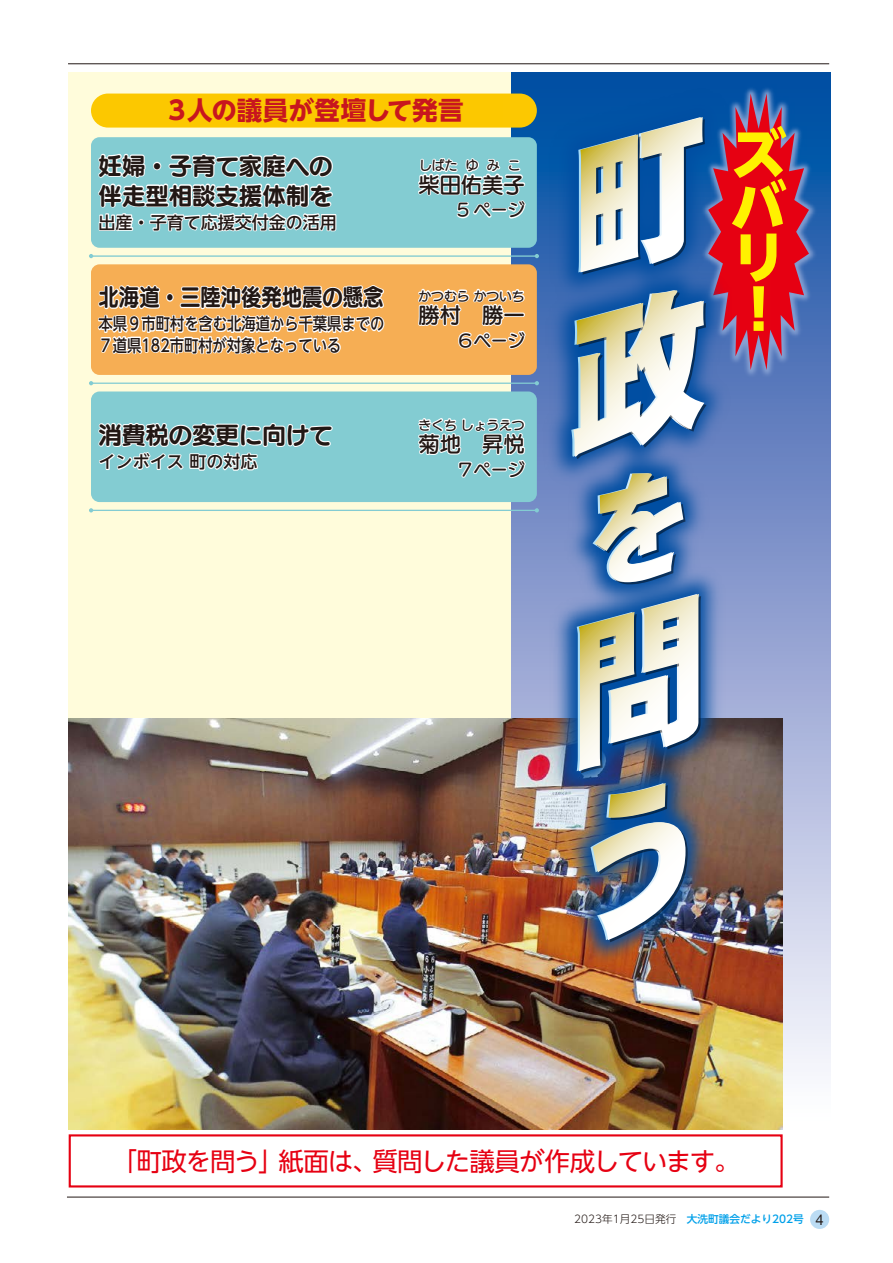
<style>
.page{position:relative;width:893px;height:1263px;background:#fff}
.page>*{position:absolute;margin:0;border:0;box-sizing:border-box;transform-origin:0 0}
.t1{font:800 55.35px/52.1px "UD Shin Go NT Pro";color:#fff100;text-align:center}
.t2{font:25.5px "UD Shin Go NT Pro";letter-spacing:-.045em;color:#e60012}
.t3{font:700 25.5px "UD Shin Go NT Pro";letter-spacing:-.005em;color:#c8161e}
.t4{font:23.4px/29.7px "UD Marugo Large Pro B";color:#221815}
.t5{font:23.4px "UD Marugo Large Pro B";color:#221815;scale:.87 1}
.t6{font:21.3px "UD Marugo Large Pro DB";color:#221815}
.t7{font:500 16.95px/21.3px "UD Shin Go NT Pro";color:#221815;scale:.84 1}
.t8{font:500 16.95px "UD Shin Go NT Pro";color:#221815}
.t9{font:16.95px "UD Marugo Large Pro DB";color:#221815}
.t10{font:14.85px "Helvetica Neue";color:#221815}
.t11{font:12.75px "UD Marugo Large Pro DB";color:#221815}
.t12{font:500 10.65px "UD Shin Go NT Pro";color:#00a0e9}
.s1{font-weight:300;color:#221815}
</style>
<div class="page">
<hr style="left:68px;top:64px;width:761px;height:1px;background:#221815">
<hr style="left:67px;top:1197px;width:762px;height:1px;background:#221815">
<div style="left:68px;top:72px;width:443px;height:657px;background:#fffcdb"></div>
<svg style="left:771px;top:427px;width:59px;height:698px;background:#b1bcde"></svg>
<div style="left:91px;top:94px;width:446px;height:34px;background:#fcc800;border-radius:17px"></div>
<div style="left:69px;top:1134px;width:714px;height:53px;border:2px solid #e60012"></div>
<img style="left:771px;top:72px;width:60px;height:355px">
<hr style="left:91px;top:255px;width:446px;height:2px;background:#83ccd2">
<svg style="left:89px;top:254px;width:4px;height:4px"></svg>
<hr style="left:91px;top:383px;width:446px;height:1px;background:#83ccd2">
<svg style="left:89px;top:381px;width:4px;height:4px"></svg>
<hr style="left:91px;top:510px;width:446px;height:1px;background:#83ccd2">
<svg style="left:89px;top:508px;width:4px;height:4px"></svg>
<div style="left:91px;top:391px;width:446px;height:111px;background:#83ccd2;border-radius:9px"></div>
<div style="left:91px;top:264px;width:446px;height:111px;background:#f6ae54;border-radius:9px"></div>
<div style="left:91px;top:137px;width:446px;height:111px;background:#83ccd2;border-radius:9px"></div>
<img style="left:68px;top:719px;width:714px;height:410px">
<img style="left:503px;top:72px;width:268px;height:966px">
<svg style="left:571px;top:94px;width:238px;height:365px;background:#86779a"></svg>
<svg style="left:592px;top:473px;width:93px;height:112px"></svg>
<img style="left:577px;top:594px;width:124px;height:179px">
<img style="left:590px;top:783px;width:98px;height:159px">
<svg style="left:98px;top:153px;width:239px;height:79px"></svg>
<svg style="left:416px;top:141px;width:111px;height:114px"></svg>
<svg style="left:418px;top:265px;width:109px;height:85px"></svg>
<svg style="left:97px;top:285px;width:288px;height:70px"></svg>
<svg style="left:98px;top:423px;width:235px;height:48px"></svg>
<svg style="left:416px;top:417px;width:111px;height:97px"></svg>
<div style="left:810px;top:1210px;width:19px;height:19px;background:#bbdcf4;border-radius:50%"></div>
<h2 class="t3" style="left:164px;top:90px;width:301px">３人の議員が登壇して発言</h2>
<h3 class="t4" style="left:99px;top:149px;width:235px">妊婦・子育て家庭への伴走型相談支援体制を</h3>
<p class="t8" style="left:99px;top:209px;width:240px">出産・子育て応援交付金の活用</p>
<h3 class="t5" style="left:99px;top:277px;width:329px">北海道・三陸沖後発地震の懸念</h3>
<p class="t7" style="left:99px;top:313px;width:342px">本県９市町村を含む北海道から千葉県までの<br>７道県182市町村が対象となっている</p>
<h3 class="t4" style="left:99px;top:418px;width:235px">消費税の変更に向けて</h3>
<p class="t8" style="left:99px;top:448px;width:160px">インボイス町の対応</p>
<p class="t11" style="left:419px;top:154px;width:40px">しばた</p>
<p class="t6" style="left:418px;top:166px;width:108px">柴田佑美子</p>
<p class="t9" style="left:457px;top:195px;width:69px">5 ページ</p>
<p class="t11" style="left:466px;top:154px;width:14px">ゆ</p>
<p class="t11" style="left:487px;top:154px;width:14px">み</p>
<p class="t11" style="left:508px;top:154px;width:14px">こ</p>
<p class="t11" style="left:418px;top:285px;width:108px">かつむらかついち</p>
<p class="t6" style="left:418px;top:296px;width:108px">勝村　勝一</p>
<p class="t9" style="left:457px;top:326px;width:70px">６ページ</p>
<p class="t11" style="left:418px;top:414px;width:108px">きくちしょうえつ</p>
<p class="t6" style="left:418px;top:425px;width:108px">菊地　昇悦</p>
<p class="t9" style="left:457px;top:455px;width:70px">７ページ</p>
<h1 class="t1" style="left:731px;top:126px;width:57px">ズバリ!</h1>
<h2 class="t2" style="left:112px;top:1141px;width:174px">「町政を問う」</h2>
<h2 class="t2" style="left:278px;top:1141px;width:101px">紙面は、</h2>
<h2 class="t2" style="left:373px;top:1141px;width:368px">質問した議員が作成しています。</h2>
<p class="t12" style="left:574px;top:1211px;width:231px"><span class="s1">2023年1月25日発行</span>　大洗町議会だより202号</p>
<p class="t10" style="left:815px;top:1209px;width:10px">4</p>
</div>
